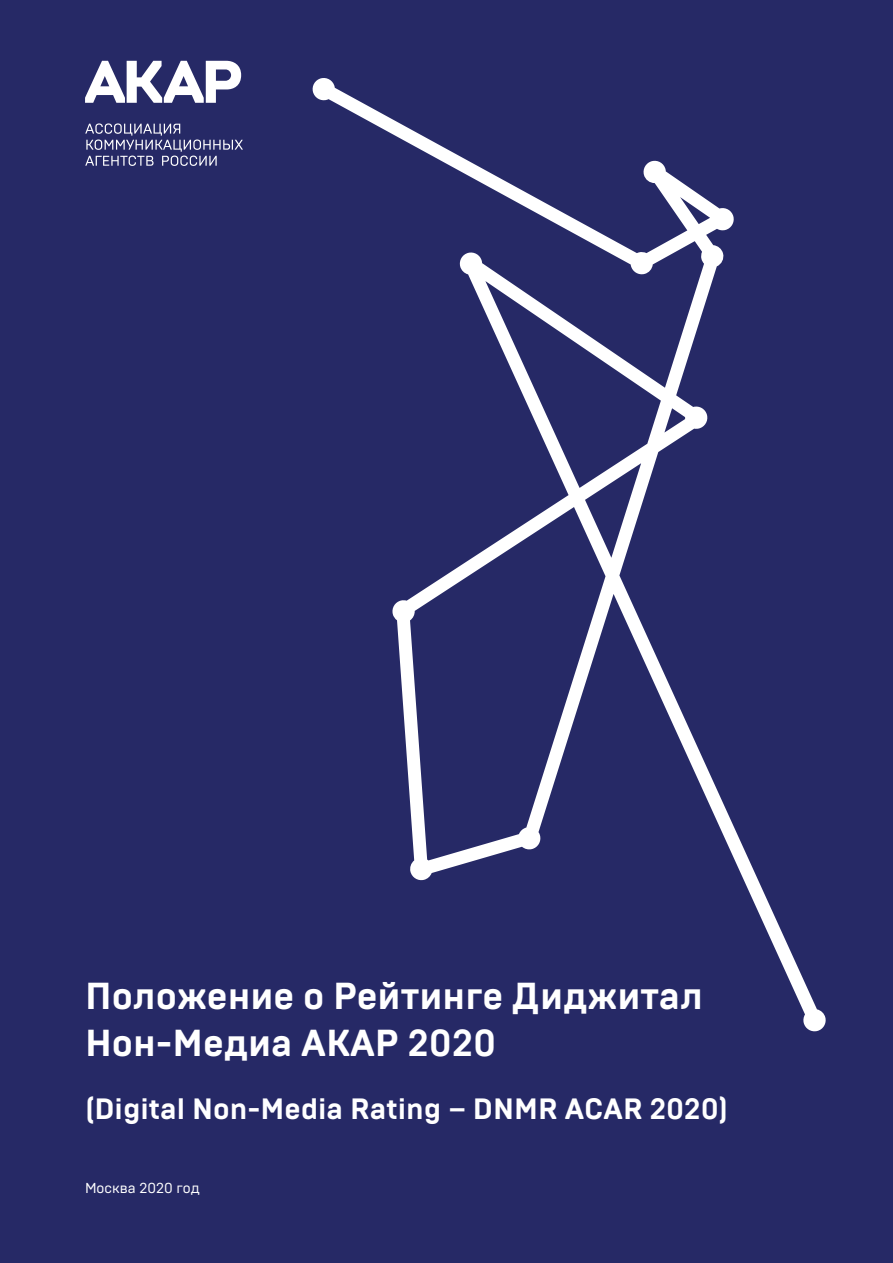
<style>
.page{position:relative;width:893px;height:1263px;background:#262966}
.page>*{position:absolute;margin:0;border:0;box-sizing:border-box;transform-origin:0 0}
.ZAGOLOVOK{font:700 37.5px/46.3px "Brutal Type";color:#fff}
.ZAGOLOVOK-2{font:700 29.4px "Brutal Type";color:#fff}
.ZAGOLOVOK-3{font:14.4px "Brutal Type";color:#fff}
</style>
<div class="page">
<svg style="left:85px;top:61px;width:156px;height:42px"></svg>
<svg style="left:85px;top:123px;width:158px;height:43px"></svg>
<svg style="left:312px;top:78px;width:514px;height:954px"></svg>
<p class="ZAGOLOVOK" style="left:85px;top:973px;width:619px">Положение о Рейтинге Диджитал<br>Нон-Медиа АКАР 2020</p>
<p class="ZAGOLOVOK-2" style="left:85px;top:1091px;width:645px">(Digital Non-Media Rating – DNMR ACAR 2020)</p>
<p class="ZAGOLOVOK-3" style="left:85px;top:1179px;width:116px">Москва 2020 год</p>
</div>
